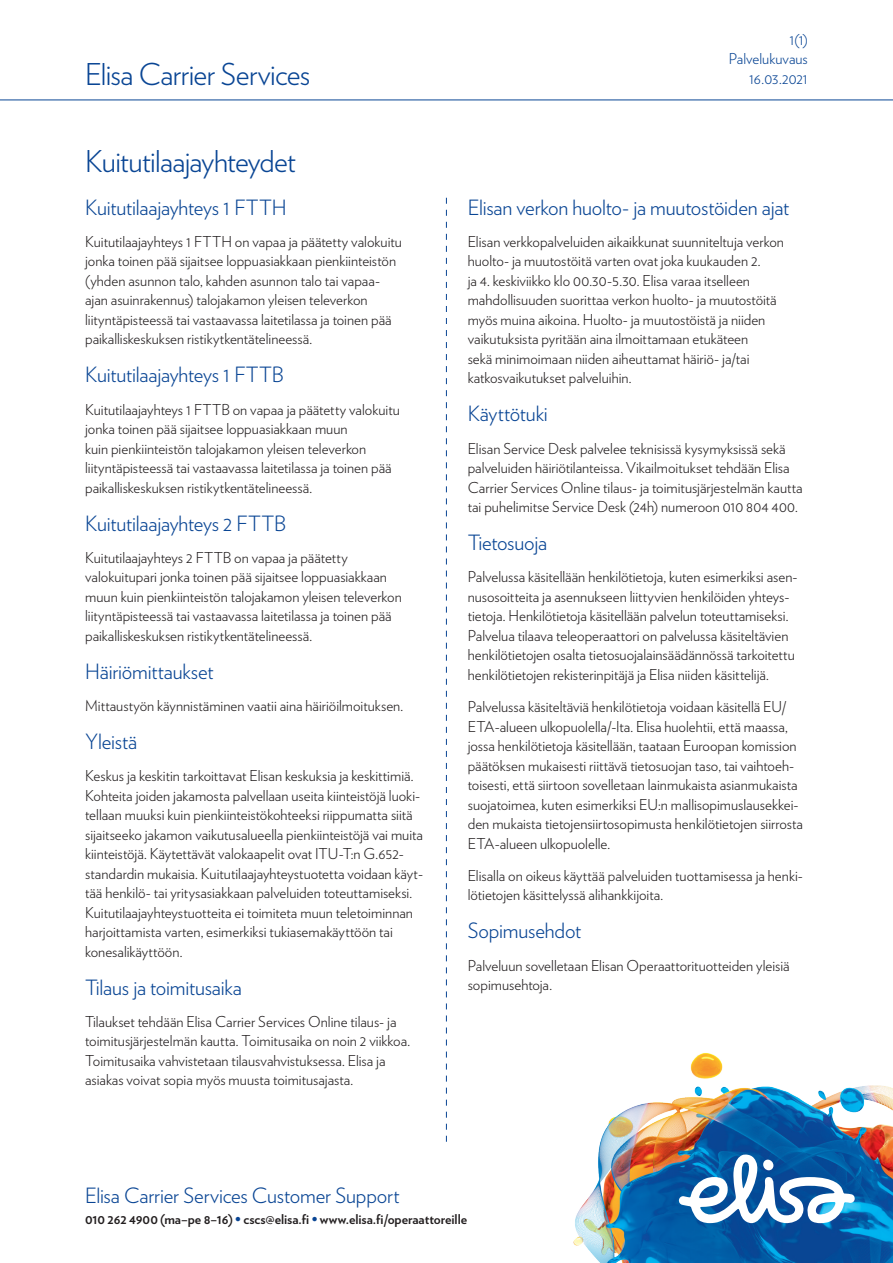
<style>
.page{position:relative;width:893px;height:1263px;background:#fff}
.page>*{position:absolute;margin:0;border:0;box-sizing:border-box;transform-origin:0 0}
.Otsikko{font:300 30px "Verlag";letter-spacing:-.025em;color:#094594}
.Välitotsikko{font:300 21px "Verlag";letter-spacing:-.01em;color:#094594}
.Leipis{font:300 21px "Verlag";letter-spacing:-.01em;color:#094594}
.Leipis-2{font:300 15px/19.5px "Verlag";color:#231f20}
.Välitotsikko-2{font:300 15px/19.5px "Verlag";color:#231f20}
.t1{font:300 15px/19.5px "Verlag";color:#094594;text-align:right}
.t2{font:700 13.5px "Verlag";letter-spacing:-.005em;color:#231f20}
.s1{color:#094594}
</style>
<div class="page">
<hr style="left:0;top:100px;width:893px;height:1px;background:#094594">
<img style="left:445px;top:1016px;width:448px;height:247px">
<svg style="left:679px;top:1154px;width:176px;height:69px"></svg>
<svg style="left:446px;top:198px;width:1px;height:944px"></svg>
<h1 class="Otsikko" style="left:85px;top:52px;width:227px">Elisa Carrier Services</h1>
<p class="Otsikko" style="left:85px;top:139px;width:212px">Kuitutilaajayhteydet</p>
<p class="Välitotsikko" style="left:85px;top:192px;width:203px">Kuitutilaajayhteys 1 FTTH</p>
<p class="Leipis-2" style="left:85px;top:231px;width:318px">Kuitutilaajayhteys 1 FTTH on vapaa ja päätetty valokuitu jonka toinen pää sijaitsee loppuasiakkaan pienkiinteistön (yhden asunnon talo, kahden asunnon talo tai vapaa&shy;ajan asuinrakennus) talojakamon yleisen televerkon liityntäpisteessä tai vastaavassa laitetilassa ja toinen pää paikalliskeskuksen ristikytkentätelineessä.</p>
<p class="Välitotsikko" style="left:85px;top:359px;width:200px">Kuitutilaajayhteys 1 FTTB</p>
<p class="Leipis-2" style="left:85px;top:399px;width:316px">Kuitutilaajayhteys 1 FTTB on vapaa ja päätetty valokuitu jonka toinen pää sijaitsee loppuasiakkaan muun<br>kuin pienkiinteistön talojakamon yleisen televerkon liityntäpisteessä tai vastaavassa laitetilassa ja toinen pää paikalliskeskuksen ristikytkentätelineessä.</p>
<p class="Välitotsikko" style="left:85px;top:507px;width:202px">Kuitutilaajayhteys 2 FTTB</p>
<p class="Leipis-2" style="left:85px;top:547px;width:318px">Kuitutilaajayhteys 2 FTTB on vapaa ja päätetty valokuitupari jonka toinen pää sijaitsee loppuasiakkaan muun kuin pienkiinteistön talojakamon yleisen televerkon liityntäpisteessä tai vastaavassa laitetilassa ja toinen pää paikalliskeskuksen ristikytkentätelineessä.</p>
<p class="Välitotsikko" style="left:85px;top:656px;width:130px">Häiriömittaukset</p>
<p class="Leipis-2" style="left:85px;top:695px;width:320px">Mittaustyön käynnistäminen vaatii aina häiriöilmoituksen.</p>
<p class="Leipis" style="left:85px;top:726px;width:54px">Yleistä</p>
<p class="Leipis-2" style="left:85px;top:765px;width:340px">Keskus ja keskitin tarkoittavat Elisan keskuksia ja keskittimiä.<br>Kohteita joiden jakamosta palvellaan useita kiinteistöjä luoki&shy;tellaan muuksi kuin pienkiinteistökohteeksi riippumatta siitä sijaitseeko jakamon vaikutusalueella pienkiinteistöjä vai muita kiinteistöjä. Käytettävät valokaapelit ovat ITU-T:n G.652- standardin mukaisia. Kuitutilaajayhteystuotetta voidaan käyt&shy;tää henkilö- tai yritysasiakkaan palveluiden toteuttamiseksi.<br>Kuitutilaajayhteystuotteita ei toimiteta muun teletoiminnan harjoittamista varten, esimerkiksi tukiasemakäyttöön tai konesalikäyttöön.</p>
<p class="Välitotsikko" style="left:85px;top:972px;width:158px">Tilaus ja toimitusaika</p>
<p class="Leipis-2" style="left:85px;top:1011px;width:326px">Tilaukset tehdään Elisa Carrier Services Online tilaus- ja toimitusjärjestelmän kautta. Toimitusaika on noin 2 viikkoa.<br>Toimitusaika vahvistetaan tilausvahvistuksessa. Elisa ja asiakas voivat sopia myös muusta toimitusajasta.</p>
<p class="t1" style="left:729px;top:29px;width:81px">1(1)<br>Palvelukuvaus</p>
<p class="t1" style="left:749px;top:68px;width:60px">16.03.2021</p>
<p class="Välitotsikko" style="left:468px;top:192px;width:323px">Elisan verkon huolto- ja muutostöiden ajat</p>
<p class="Välitotsikko-2" style="left:468px;top:231px;width:318px">Elisan verkkopalveluiden aikaikkunat suunniteltuja verkon huolto- ja muutostöitä varten ovat joka kuukauden 2.<br>ja 4. keskiviikko klo 00.30-5.30. Elisa varaa itselleen mahdollisuuden suorittaa verkon huolto- ja muutostöitä myös muina aikoina. Huolto- ja muutostöistä ja niiden vaikutuksista pyritään aina ilmoittamaan etukäteen<br>sekä minimoimaan niiden aiheuttamat häiriö- ja/tai katkosvaikutukset palveluihin.</p>
<p class="Välitotsikko" style="left:468px;top:398px;width:82px">Käyttötuki</p>
<p class="Leipis-2" style="left:468px;top:438px;width:336px">Elisan Service Desk palvelee teknisissä kysymyksissä sekä palveluiden häiriötilanteissa. Vikailmoitukset tehdään Elisa Carrier Services Online tilaus- ja toimitusjärjestelmän kautta tai puhelimitse Service Desk (24h) numeroon 010 804 400.</p>
<p class="Välitotsikko" style="left:468px;top:527px;width:81px">Tietosuoja</p>
<p class="Leipis-2" style="left:468px;top:566px;width:331px">Palvelussa käsitellään henkilötietoja, kuten esimerkiksi asen&shy;nusosoitteita ja asennukseen liittyvien henkilöiden yhteys&shy;tietoja. Henkilötietoja käsitellään palvelun toteuttamiseksi.<br>Palvelua tilaava teleoperaattori on palvelussa käsiteltävien henkilötietojen osalta tietosuojalainsäädännössä tarkoitettu henkilötietojen rekisterinpitäjä ja Elisa niiden käsittelijä.</p>
<p class="Leipis-2" style="left:468px;top:696px;width:337px">Palvelussa käsiteltäviä henkilötietoja voidaan käsitellä EU/ ETA-alueen ulkopuolella/-lta. Elisa huolehtii, että maassa, jossa henkilötietoja käsitellään, taataan Euroopan komission päätöksen mukaisesti riittävä tietosuojan taso, tai vaihtoeh&shy;toisesti, että siirtoon sovelletaan lainmukaista asianmukaista suojatoimea, kuten esimerkiksi EU:n mallisopimuslausekkei&shy;den mukaista tietojensiirtosopimusta henkilötietojen siirrosta ETA-alueen ulkopuolelle.</p>
<p class="Leipis-2" style="left:468px;top:865px;width:337px">Elisalla on oikeus käyttää palveluiden tuottamisessa ja henki&shy;lötietojen käsittelyssä alihankkijoita.</p>
<p class="Välitotsikko" style="left:468px;top:915px;width:115px">Sopimusehdot</p>
<p class="Leipis-2" style="left:468px;top:954px;width:323px">Palveluun sovelletaan Elisan Operaattorituotteiden yleisiä sopimusehtoja.</p>
<h2 class="Välitotsikko" style="left:85px;top:1180px;width:316px">Elisa Carrier Services Customer Support</h2>
<p class="t2" style="left:85px;top:1209px;width:384px">010 262 4900 (ma–pe 8–16) <span class="s1">•</span> cscs@elisa.fi <span class="s1">•</span> www.elisa.fi/operaattoreille</p>
</div>
